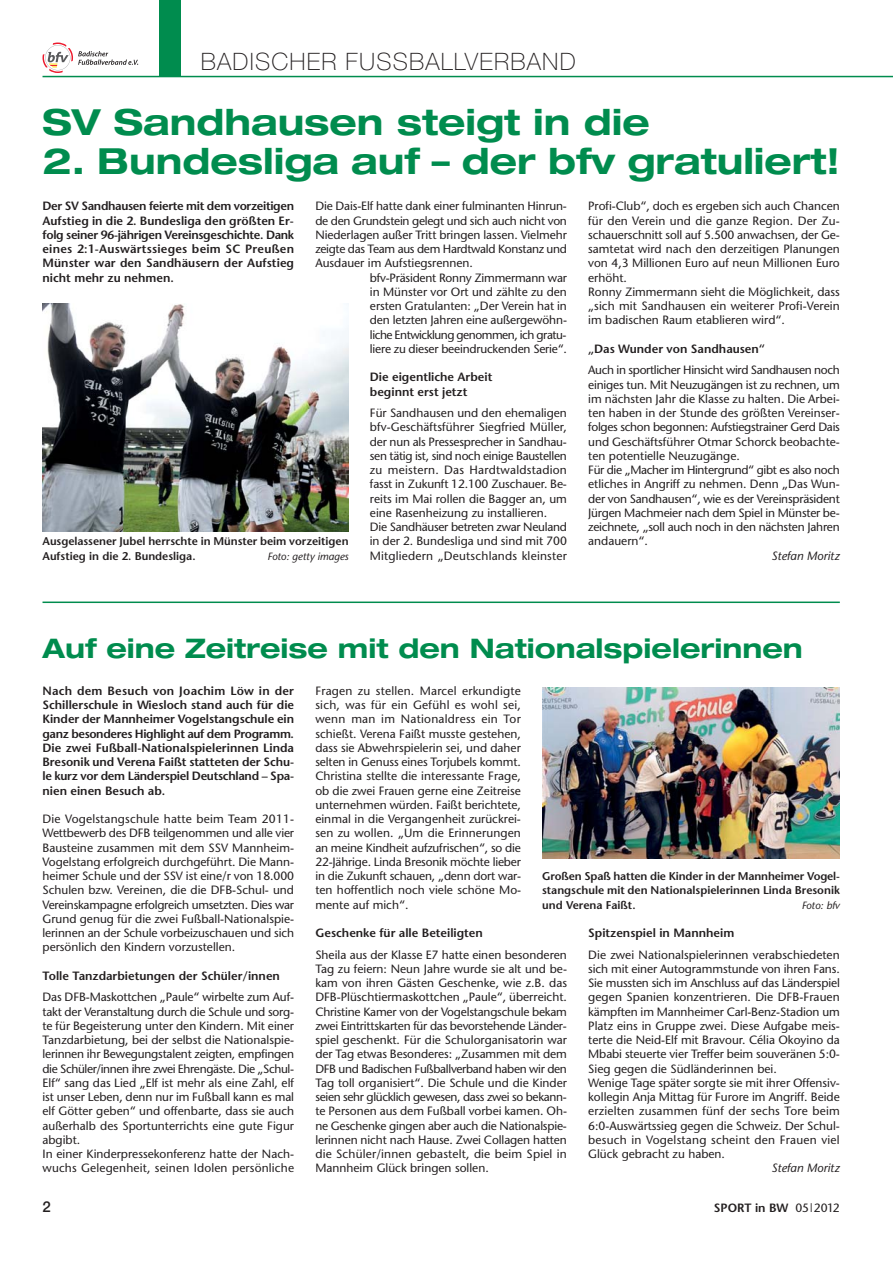
<style>
.page{position:relative;width:893px;height:1263px;background:#fff}
.page>*{position:absolute;margin:0;border:0;box-sizing:border-box;transform-origin:0 0}
.t1{font:700 expanded 36px "Helvetica Neue";color:#008c4e}
.t2{font:700 expanded 27px "Helvetica Neue";color:#008c4e}
.t3{font:100 24px "Helvetica Neue";letter-spacing:.05em;color:#231f20}
.t4{font:500 15px "Helvetica Neue";color:#231f20}
.t5{font:12px/14.2px "Stone Sans";color:#231f20}
.t6{font:600 12px/14.2px "Stone Sans";color:#231f20;text-align:justify}
.t7{font:12px/14.2px "Stone Sans";letter-spacing:-.02em;color:#231f20}
.t8{font:12px "Stone Sans";letter-spacing:-.025em;color:#231f20}
.t9{font:12px "Stone Sans";letter-spacing:-.04em;color:#231f20}
.t10{font:italic 12px "Stone Sans";color:#231f20}
.t11{font:600 11.25px/14.2px "Stone Sans";color:#231f20}
.t12{font:italic 10.5px "Stone Sans";color:#231f20}
.s1{font-weight:400}
</style>
<div class="page">
<hr style="left:43px;top:76px;width:850px;height:1px;background:#008c4e">
<div style="left:159px;top:0;width:22px;height:77px;background:#008c4e"></div>
<svg style="left:43px;top:43px;width:95px;height:30px"></svg>
<hr style="left:43px;top:601px;width:797px;height:2px;background:#008c4e">
<img style="left:43px;top:303px;width:306px;height:228px">
<img style="left:542px;top:688px;width:298px;height:171px">
<h3 class="t3" style="left:201px;top:53px;width:376px">BADISCHER FUSSBALLVERBAND</h3>
<h1 class="t1" style="left:43px;top:109px;width:609px">SV Sandhausen steigt in die</h1>
<h1 class="t1" style="left:43px;top:148px;width:799px">2. Bundesliga auf – der bfv gratuliert!</h1>
<p class="t6" style="left:43px;top:200px;width:253px">Der SV Sandhausen feierte mit dem vorzeitigen Aufstieg in die 2. Bundesliga den größten Er&shy;folg seiner 96-jährigen Vereinsgeschichte. Dank eines 2:1-Auswärtssieges beim SC Preußen Münster war den Sandhäusern der Aufstieg nicht mehr zu nehmen.</p>
<p class="t5" style="left:315px;top:200px;width:253px">Die Dais-Elf hatte dank einer fulminanten Hinrun-</p>
<p class="t7" style="left:315px;top:215px;width:253px">de den Grundstein gelegt und sich auch nicht von</p>
<p class="t5" style="left:315px;top:229px;width:253px">Niederlagen außer Tritt bringen lassen. Vielmehr</p>
<p class="t8" style="left:315px;top:244px;width:253px">zeigte das Team aus dem Hardtwald Konstanz und</p>
<p class="t5" style="left:315px;top:257px;width:159px">Ausdauer im Aufstiegsrennen.</p>
<p class="t7" style="left:370px;top:272px;width:199px">bfv-Präsident Ronny Zimmermann war</p>
<p class="t5" style="left:370px;top:286px;width:199px">in Münster vor Ort und zählte zu den</p>
<p class="t5" style="left:370px;top:300px;width:199px">ersten Gratulanten: „Der Verein hat in</p>
<p class="t5" style="left:370px;top:314px;width:199px">den letzten Jahren eine außergewöhn-</p>
<p class="t9" style="left:370px;top:330px;width:198px">liche Entwicklung genommen, ich gratu-</p>
<p class="t5" style="left:370px;top:343px;width:199px">liere zu dieser beeindruckenden Serie“.</p>
<p class="t6" style="left:370px;top:371px;width:124px">Die eigentliche Arbeit beginnt erst jetzt</p>
<p class="t5" style="left:370px;top:407px;width:199px">Für Sandhausen und den ehemaligen bfv-Geschäftsführer Siegfried Müller, der nun als Pressesprecher in Sandhau&shy;sen tätig ist, sind noch einige Bau stellen zu meistern. Das Hardtwaldstadion fasst in Zukunft 12.100 Zuschauer. Be&shy;reits im Mai rollen die Bagger an, um eine Rasenheizung zu installieren.<br>Die Sandhäuser betreten zwar Neuland in der 2. Bundesliga und sind mit 700<br>Mitgliedern „Deutschlands kleinster</p>
<p class="t11" style="left:43px;top:535px;width:308px">Ausgelassener Jubel herrschte in Münster beim vorzeitigen<br>Aufstieg in die 2. Bundesliga.</p>
<p class="t12" style="left:268px;top:552px;width:83px">Foto: getty images</p>
<p class="t5" style="left:588px;top:200px;width:253px">Profi-Club“, doch es ergeben sich auch Chancen für den Verein und die ganze Region. Der Zu&shy;schauerschnitt soll auf 5.500 anwachsen, der Ge&shy;samtetat wird nach den derzeitigen Planungen von 4,3 Millionen Euro auf neun Millionen Euro erhöht.<br>Ronny Zimmermann sieht die Möglichkeit, dass „sich mit Sandhausen ein weiterer Profi-Verein im badischen Raum etablieren wird“.</p>
<p class="t6" style="left:588px;top:343px;width:178px">„Das Wunder von Sandhausen“</p>
<p class="t7" style="left:588px;top:364px;width:253px">Auch in sportlicher Hinsicht wird Sandhausen noch einiges tun. Mit Neuzugängen ist zu rechnen, um im nächsten Jahr die Klasse zu halten. Die Arbei&shy;ten haben in der Stunde des größten Vereinser&shy;folges schon begonnen: Aufstiegstrainer Gerd Dais und Geschäftsführer Otmar Schorck beobachte&shy;ten potentielle Neuzugänge.<br>Für die „Macher im Hintergrund“ gibt es also noch etliches in Angriff zu nehmen. Denn „Das Wun&shy;der von Sandhausen“, wie es der Vereinspräsident Jürgen Machmeier nach dem Spiel in Münster be&shy;zeichnete, „soll auch noch in den nächsten Jahren andauern“.</p>
<p class="t10" style="left:771px;top:551px;width:70px">Stefan Moritz</p>
<h2 class="t2" style="left:43px;top:638px;width:762px">Auf eine Zeitreise mit den Nationalspielerinnen</h2>
<p class="t6" style="left:43px;top:685px;width:253px">Nach dem Besuch von Joachim Löw in der Schillerschule in Wiesloch stand auch für die Kinder der Mannheimer Vogelstangschule ein ganz besonderes Highlight auf dem Programm.<br>Die zwei Fußball-Nationalspielerinnen Linda Bresonik und Verena Faißt statteten der Schu&shy;le kurz vor dem Länderspiel Deutschland – Spa&shy;nien einen Besuch ab.</p>
<p class="t5" style="left:43px;top:813px;width:253px;text-align:justify">Die Vogelstangschule hatte beim Team 2011- Wettbewerb des DFB teilgenommen und alle vier Bausteine zusammen mit dem SSV Mannheim-Vogelstang erfolgreich durchgeführt. Die Mann&shy;heimer Schule und der SSV ist eine/r von 18.000<br>Schulen bzw. Vereinen, die die DFB-Schul- und Vereinskampagne erfolgreich umsetzten. Dies war Grund genug für die zwei Fußball-Nationalspie&shy;lerinnen an der Schule vorbeizuschauen und sich persönlich den Kindern vorzustellen.</p>
<p class="t6" style="left:43px;top:970px;width:239px">Tolle Tanzdarbietungen der Schüle r/innen</p>
<p class="t5" style="left:43px;top:991px;width:253px">Das DFB-Maskottchen „Paule“ wirbelte zum Auf&shy;takt der Veranstaltung durch die Schule und sorg&shy;te für Begeisterung unter den Kindern. Mit einer Tanzdarbietung, bei der selbst die Nationalspie&shy;lerinnen ihr Bewegungstalent zeigten, empfingen die Schüler/innen ihre zwei Ehrengäste. Die „Schul-Elf“ sang das Lied „Elf ist mehr als eine Zahl, elf ist unser Leben, denn nur im Fußball kann es mal elf Götter geben“ und offenbarte, dass sie auch außerhalb des Sportunterrichts eine gute Figur abgibt.<br>In einer Kinderpressekonferenz hatte der Nach&shy;wuchs Gelegenheit, seinen Idolen persönliche</p>
<p class="t5" style="left:315px;top:685px;width:207px;text-align:justify">Fragen zu stellen. Marcel erkundigte sich, was für ein Gefühl es wohl sei, wenn man im Nationaldress ein Tor schießt. Verena Faißt musste gestehen, dass sie Abwehrspielerin sei, und daher selten in Genuss eines Torjubels kommt.<br>Christina stellte die interessante Frage, ob die zwei Frauen gerne eine Zeitreise unternehmen würden. Faißt berichtete, einmal in die Vergangenheit zurückrei&shy;sen zu wollen. „Um die Erinnerungen an meine Kindheit aufzufrischen“, so die 22-Jährige. Linda Bresonik möchte lieber in die Zukunft schauen, „denn dort war&shy;ten hoffentlich noch viele schöne Mo&shy;mente auf mich“.</p>
<p class="t6" style="left:315px;top:927px;width:169px">Geschenke für alle Beteiligten</p>
<p class="t5" style="left:315px;top:948px;width:253px;text-align:justify">Sheila aus der Klasse E7 hatte einen besonderen Tag zu feiern: Neun Jahre wurde sie alt und be&shy;kam von ihren Gästen Geschenke, wie z.B. das DFB-Plüschtiermaskottchen „Paule“, überreicht.<br>Christine Kamer von der Vogelstangschule bekam zwei Eintrittskarten für das bevorstehende Länder&shy;spiel geschenkt. Für die Schulorganisatorin war der Tag etwas Besonderes: „Zusammen mit dem DFB und Badischen Fußballverband haben wir den Tag toll organisiert“. Die Schule und die Kinder seien sehr glücklich gewesen, dass zwei so bekann&shy;te Personen aus dem Fußball vorbei kamen. Oh&shy;ne Geschenke gingen aber auch die Nationalspie&shy;lerinnen nicht nach Hause. Zwei Collagen hatten die Schüler/innen gebastelt, die beim Spiel in Mannheim Glück bringen sollen.</p>
<p class="t11" style="left:542px;top:870px;width:299px;text-align:justify">Großen Spaß hatten die Kinder in der Mannheimer Vogel - stangschule mit den Nationalspielerinnen Linda Bresonik und Verena Faißt.</p>
<p class="t12" style="left:802px;top:901px;width:40px">Foto: bfv</p>
<p class="t6" style="left:588px;top:927px;width:148px">Spitzenspiel in Mannheim</p>
<p class="t5" style="left:588px;top:948px;width:253px">Die zwei Nationalspielerinnen verabschiedeten sich mit einer Autogrammstunde von ihren Fans.<br>Sie mussten sich im Anschluss auf das Länderspiel gegen Spanien konzentrieren. Die DFB-Frauen kämpften im Mannheimer Carl-Benz-Stadion um Platz eins in Gruppe zwei. Diese Aufgabe meis&shy;terte die Neid-Elf mit Bravour. Célia Okoyino da Mbabi steuerte vier Treffer beim souveränen 5:0- Sieg gegen die Südländerinnen bei.<br>Wenige Tage später sorgte sie mit ihrer Offensiv&shy;kollegin Anja Mittag für Furore im Angriff. Beide erzielten zusammen fünf der sechs Tore beim 6:0-Auswärtssieg gegen die Schweiz. Der Schul&shy;besuch in Vogel stang scheint den Frauen viel Glück gebracht zu haben.</p>
<p class="t10" style="left:771px;top:1163px;width:70px">Stefan Moritz</p>
<p class="t4" style="left:43px;top:1201px;width:10px">2</p>
<p class="t6" style="left:714px;top:1202px;width:127px">SPORT in BW <span class="s1">05|2012</span></p>
</div>
